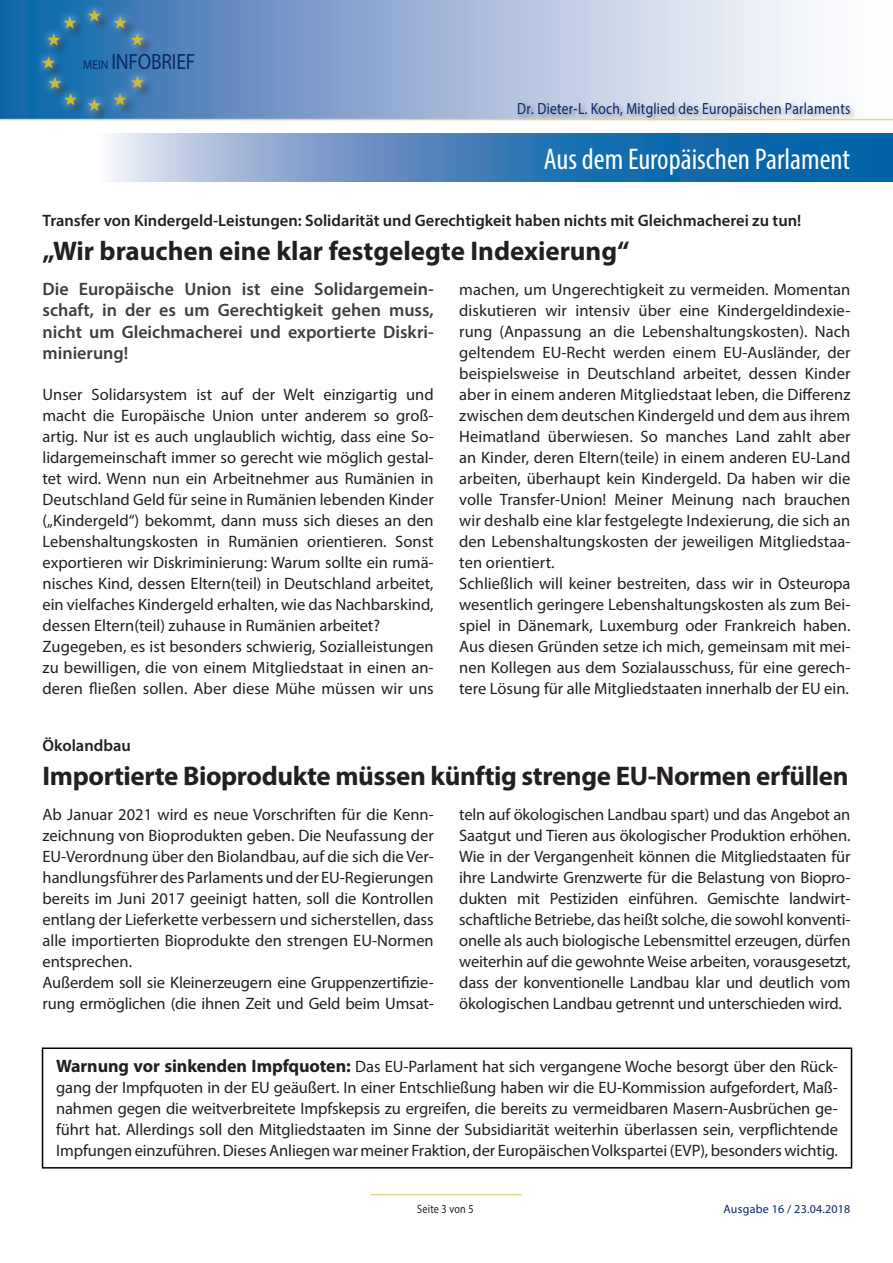
<style>
.page{position:relative;width:893px;height:1263px;background:#fff}
.page>*{position:absolute;margin:0;border:0;box-sizing:border-box;transform-origin:0 0}
.t1{font:condensed 30px "Myriad Pro";color:#fff}
.t2{font:700 27px "Myriad Pro";letter-spacing:-.015em;color:#231f20}
.t3{font:22.05px "Myriad Pro";letter-spacing:-.01em;color:#092766;scale:.88 1}
.t4{font:600 18px/21.6px "Myriad Pro";color:#3e3e3f;text-align:justify}
.t5{font:16.5px/21px "Myriad Pro";color:#231f20}
.t6{font:600 16.5px "Myriad Pro";color:#231f20}
.t7{font:16.2px "Myriad Pro";letter-spacing:.02em;color:#092766;scale:.83 1}
.t8{font:12.15px "Myriad Pro";letter-spacing:.02em;color:#231f20;scale:.83 1}
.t9{font:12px "Myriad Pro";letter-spacing:.02em;color:#092766}
.s1{font-size:12.75px}
.s2{font-weight:700;font-size:18px}
</style>
<div class="page">
<svg style="left:0;top:0;width:893px;height:119px;background:#a6bcdb"></svg>
<div style="left:41px;top:8px;width:113px;height:114px;background:#231f20;opacity:.75"></div>
<div style="left:34px;top:2px;width:118px;height:117px;background:#fff;opacity:.75"></div>
<svg style="left:88px;top:9px;width:13px;height:12px"></svg>
<svg style="left:42px;top:56px;width:13px;height:13px"></svg>
<svg style="left:88px;top:99px;width:13px;height:12px"></svg>
<svg style="left:114px;top:76px;width:30px;height:29px"></svg>
<svg style="left:48px;top:77px;width:29px;height:28px"></svg>
<svg style="left:47px;top:16px;width:29px;height:30px"></svg>
<svg style="left:114px;top:16px;width:30px;height:30px"></svg>
<div style="left:517px;top:100px;width:340px;height:24px;background:#231f20;opacity:.39"></div>
<hr style="left:0;top:119px;width:893px;height:1px;background:#e2d888">
<hr style="left:371px;top:1194px;width:151px;height:1px;background:#e2d888">
<svg style="left:108px;top:133px;width:785px;height:49px;background:#4e89be"></svg>
<div style="left:42px;top:1047px;width:810px;height:121px;border:2px solid #000"></div>
<h3 class="t3" style="left:83px;top:48px;width:129px"><span class="s1">MEIN</span> Infobrief</h3>
<p class="t7" style="left:517px;top:98px;width:403px">Dr. Dieter-L. Koch, Mitglied des Europäischen Parlaments</p>
<h1 class="t1" style="left:544px;top:141px;width:308px">Aus dem Europäischen Parlament</h1>
<p class="t6" style="left:43px;top:210px;width:760px">Transfer von Kindergeld-Leistungen: Solidarität und Gerechtigkeit haben nichts mit Gleichmacherei zu tun!</p>
<h2 class="t2" style="left:43px;top:233px;width:588px">„Wir brauchen eine klar festgelegte Indexierung“</h2>
<p class="t4" style="left:43px;top:277px;width:393px">Die Europäische Union ist eine Solidargemein&shy;schaft, in der es um Gerechtigkeit gehen muss, nicht um Gleichmacherei und exportierte Diskri&shy;minierung!</p>
<p class="t5" style="left:43px;top:383px;width:393px">Unser Solidarsystem ist auf der Welt einzigartig und macht die Europäische Union unter anderem so groß&shy;artig. Nur ist es auch unglaublich wichtig, dass eine So&shy;lidargemeinschaft immer so gerecht wie möglich gestal&shy;tet wird. Wenn nun ein Arbeitnehmer aus Rumänien in Deutschland Geld für seine in Rumänien lebenden Kinder („Kindergeld“) bekommt, dann muss sich dieses an den Lebenshaltungskosten in Rumänien orientieren. Sonst exportieren wir Diskriminierung: Warum sollte ein rumä&shy;nisches Kind, dessen Eltern(teil) in Deutschland arbeitet, ein vielfaches Kindergeld erhalten, wie das Nachbarskind, dessen Eltern(teil) zuhause in Rumänien arbeitet?<br>Zugegeben, es ist besonders schwierig, Sozialleistungen zu bewilligen, die von einem Mitgliedstaat in einen an&shy;deren fließen sollen. Aber diese Mühe müssen wir uns</p>
<p class="t5" style="left:459px;top:278px;width:393px">machen, um Ungerechtigkeit zu vermeiden. Momentan diskutieren wir intensiv über eine Kindergeldindexie&shy;rung (Anpassung an die Lebenshaltungskosten). Nach geltendem EU-Recht werden einem EU-Ausländer, der beispielsweise in Deutschland arbeitet, dessen Kinder aber in einem anderen Mitgliedstaat leben, die Differenz zwischen dem deutschen Kindergeld und dem aus ihrem Heimatland überwiesen. So manches Land zahlt aber an Kinder, deren Eltern(teile) in einem anderen EU-Land arbeiten, überhaupt kein Kindergeld. Da haben wir die volle Transfer-Union! Meiner Meinung nach brauchen wir deshalb eine klar festgelegte Indexierung, die sich an den Lebenshaltungskosten der jeweiligen Mitgliedstaa&shy;ten orientiert.<br>Schließlich will keiner bestreiten, dass wir in Osteuropa wesentlich geringere Lebenshaltungskosten als zum Bei&shy;spiel in Dänemark, Luxemburg oder Frankreich haben.<br>Aus diesen Gründen setze ich mich, gemeinsam mit mei&shy;nen Kollegen aus dem Sozialausschuss, für eine gerech&shy;tere Lösung für alle Mitgliedstaaten innerhalb der EU ein.</p>
<p class="t6" style="left:43px;top:734px;width:90px">Ökolandbau</p>
<h2 class="t2" style="left:43px;top:758px;width:808px">Importierte Bioprodukte müssen künftig strenge EU-Normen erfüllen</h2>
<p class="t5" style="left:43px;top:803px;width:393px">Ab Januar 2021 wird es neue Vorschriften für die Kenn&shy;zeichnung von Bioprodukten geben. Die Neufassung der EU-Verordnung über den Biolandbau, auf die sich die Ver&shy;handlungsführer des Parlaments und der EU-Regierungen bereits im Juni 2017 geeinigt hatten, soll die Kontrollen entlang der Lieferkette verbessern und sicherstellen, dass alle importierten Bioprodukte den strengen EU-Normen entsprechen.<br>Außerdem soll sie Kleinerzeugern eine Gruppenzertifizie&shy;rung ermöglichen (die ihnen Zeit und Geld beim Umsat-</p>
<p class="t5" style="left:459px;top:803px;width:393px;text-align:justify">teln auf ökologischen Landbau spart) und das Angebot an Saatgut und Tieren aus ökologischer Produktion erhöhen.<br>Wie in der Vergangenheit können die Mitgliedstaaten für ihre Landwirte Grenzwerte für die Belastung von Biopro&shy;dukten mit Pestiziden einführen. Gemischte landwirt&shy;schaftliche Betriebe, das heißt solche, die sowohl konventi&shy;onelle als auch biologische Lebensmittel erzeugen, dürfen weiterhin auf die gewohnte Weise arbeiten, vorausgesetzt, dass der konventionelle Landbau klar und deutlich vom ökologischen Landbau getrennt und unterschieden wird.</p>
<p class="t5" style="left:56px;top:1055px;width:783px;text-align:justify"><span class="s2">Warnung vor sinkenden Impfquoten:</span> Das EU-Parlament hat sich vergangene Woche besorgt über den Rück&shy;gang der Impfquoten in der EU geäußert. In einer Entschließung haben wir die EU-Kommission aufgefordert, Maß&shy;nahmen gegen die weitverbreitete Impfskepsis zu ergreifen, die bereits zu vermeidbaren Masern-Ausbrüchen ge&shy;führt hat. Allerdings soll den Mitgliedstaaten im Sinne der Subsidiarität weiterhin überlassen sein, verpflichtende Impfungen einzuführen. Dieses Anliegen war meiner Fraktion, der Europäischen Volkspartei (EVP), besonders wichtig.</p>
<p class="t8" style="left:417px;top:1201px;width:69px">Seite 3 von 5</p>
<p class="t9" style="left:723px;top:1201px;width:128px">Ausgabe 16 / 23.04.2018</p>
</div>
